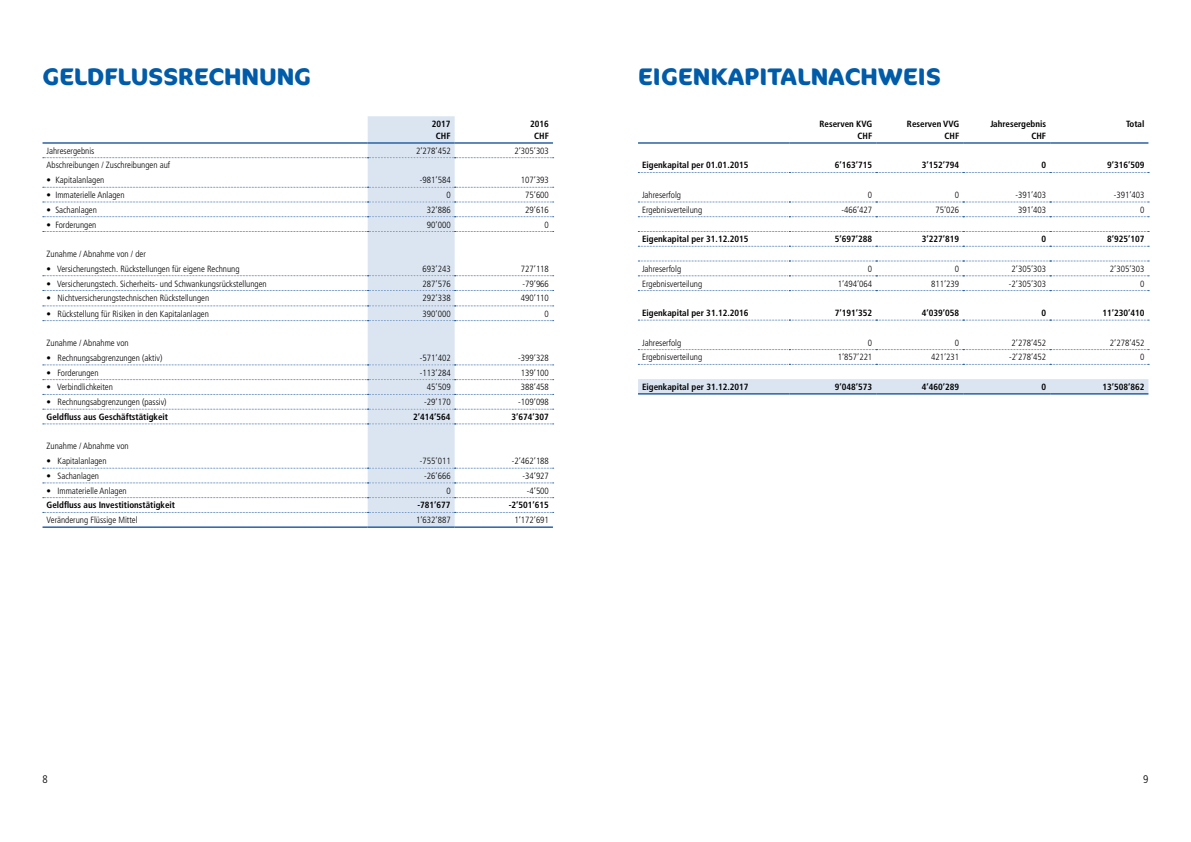
<style>
.page{position:relative;width:1191px;height:842px;background:#fff}
.page>*{position:absolute;margin:0;border:0;box-sizing:border-box;transform-origin:0 0}
.t1{font:700 24px "Cocon OT";letter-spacing:.01em;color:#005ba8}
.t2{font:300 condensed 11px "Frutiger LT Pro";color:#000}
.t3{font:300 condensed 9px "Frutiger LT Pro";color:#000}
.t4{font:700 condensed 9px/12px "Frutiger LT Pro";color:#000;text-align:right}
</style>
<div class="page">
<svg style="left:43px;top:116px;width:511px;height:410px"></svg>
<hr style="left:43px;top:526px;width:325px;height:2px;background:#2a62a6">
<hr style="left:368px;top:526px;width:86px;height:2px;background:#2a62a6">
<hr style="left:454px;top:526px;width:99px;height:2px;background:#2a62a6">
<div style="left:638px;top:379px;width:510px;height:14px;background:#dbe5f1"></div>
<svg style="left:638px;top:172px;width:511px;height:1px"></svg>
<svg style="left:638px;top:202px;width:511px;height:1px"></svg>
<svg style="left:638px;top:216px;width:511px;height:1px"></svg>
<svg style="left:638px;top:231px;width:511px;height:1px"></svg>
<svg style="left:638px;top:246px;width:511px;height:1px"></svg>
<svg style="left:638px;top:261px;width:511px;height:1px"></svg>
<svg style="left:638px;top:276px;width:511px;height:1px"></svg>
<svg style="left:638px;top:290px;width:511px;height:1px"></svg>
<svg style="left:638px;top:320px;width:511px;height:1px"></svg>
<svg style="left:638px;top:349px;width:511px;height:1px"></svg>
<svg style="left:638px;top:364px;width:511px;height:1px"></svg>
<hr style="left:638px;top:393px;width:151px;height:2px;background:#2a62a6">
<hr style="left:789px;top:393px;width:87px;height:2px;background:#2a62a6">
<hr style="left:876px;top:393px;width:87px;height:2px;background:#2a62a6">
<hr style="left:963px;top:393px;width:87px;height:2px;background:#2a62a6">
<hr style="left:1050px;top:393px;width:98px;height:2px;background:#2a62a6">
<hr style="left:638px;top:142px;width:151px;height:2px;background:#2a62a6">
<hr style="left:789px;top:142px;width:87px;height:2px;background:#2a62a6">
<hr style="left:876px;top:142px;width:87px;height:2px;background:#2a62a6">
<hr style="left:963px;top:142px;width:87px;height:2px;background:#2a62a6">
<hr style="left:1050px;top:142px;width:98px;height:2px;background:#2a62a6">
<h1 class="t1" style="left:43px;top:66px;width:270px">GELDFLUSSRECHNUNG</h1>
<h1 class="t1" style="left:638px;top:66px;width:304px">EIGENKAPITALNACHWEIS</h1>
<p class="t4" style="left:432px;top:118px;width:20px;text-align:center">2017<br>CHF</p>
<p class="t4" style="left:530px;top:118px;width:20px;text-align:center">2016<br>CHF</p>
<p class="t3" style="left:47px;top:146px;width:49px">Jahresergebnis</p>
<p class="t3" style="left:416px;top:146px;width:36px">2’278’452</p>
<p class="t3" style="left:514px;top:146px;width:36px">2’305’303</p>
<p class="t3" style="left:47px;top:161px;width:125px">Abschreibungen / Zuschreibungen auf</p>
<p class="t3" style="left:47px;top:176px;width:59px">• Kapitalanlagen</p>
<p class="t3" style="left:420px;top:176px;width:32px">-981’584</p>
<p class="t3" style="left:521px;top:176px;width:30px">107’393</p>
<p class="t3" style="left:47px;top:190px;width:80px">• Immaterielle Anlagen</p>
<p class="t3" style="left:446px;top:190px;width:6px">0</p>
<p class="t3" style="left:525px;top:190px;width:25px">75’600</p>
<p class="t3" style="left:47px;top:205px;width:52px">• Sachanlagen</p>
<p class="t3" style="left:427px;top:205px;width:25px">32’886</p>
<p class="t3" style="left:525px;top:205px;width:25px">29’616</p>
<p class="t3" style="left:47px;top:220px;width:51px">• Forderungen</p>
<p class="t3" style="left:427px;top:220px;width:25px">90’000</p>
<p class="t3" style="left:544px;top:220px;width:6px">0</p>
<p class="t3" style="left:47px;top:249px;width:101px">Zunahme / Abnahme von / der</p>
<p class="t3" style="left:47px;top:264px;width:194px">• Versicherungstech. Rückstellungen für eigene Rechnung</p>
<p class="t3" style="left:422px;top:264px;width:30px">693’243</p>
<p class="t3" style="left:521px;top:264px;width:30px">727’118</p>
<p class="t3" style="left:47px;top:279px;width:222px">• Versicherungstech. Sicherheits- und Schwankungsrückstellungen</p>
<p class="t3" style="left:422px;top:279px;width:30px">287’576</p>
<p class="t3" style="left:522px;top:279px;width:28px">-79’966</p>
<p class="t3" style="left:47px;top:294px;width:164px">• Nichtversicherungstechnischen Rückstellungen</p>
<p class="t3" style="left:422px;top:294px;width:30px">292’338</p>
<p class="t3" style="left:521px;top:294px;width:30px">490’110</p>
<p class="t3" style="left:47px;top:309px;width:164px">• Rückstellung für Risiken in den Kapitalanlagen</p>
<p class="t3" style="left:422px;top:309px;width:30px">390’000</p>
<p class="t3" style="left:544px;top:309px;width:6px">0</p>
<p class="t3" style="left:47px;top:338px;width:84px">Zunahme / Abnahme von</p>
<p class="t3" style="left:47px;top:353px;width:117px">• Rechnungsabgrenzungen (aktiv)</p>
<p class="t3" style="left:420px;top:353px;width:32px">-571’402</p>
<p class="t3" style="left:518px;top:353px;width:32px">-399’328</p>
<p class="t3" style="left:47px;top:368px;width:53px">• Forderungen</p>
<p class="t3" style="left:420px;top:368px;width:32px">-113’284</p>
<p class="t3" style="left:521px;top:368px;width:30px">139’100</p>
<p class="t3" style="left:47px;top:383px;width:68px">• Verbindlichkeiten</p>
<p class="t3" style="left:427px;top:383px;width:25px">45’509</p>
<p class="t3" style="left:521px;top:383px;width:30px">388’458</p>
<p class="t3" style="left:47px;top:397px;width:121px">• Rechnungsabgrenzungen (passiv)</p>
<p class="t3" style="left:424px;top:397px;width:28px">-29’170</p>
<p class="t3" style="left:518px;top:397px;width:32px">-109’098</p>
<p class="t4" style="left:47px;top:411px;width:123px">Geldfluss aus Geschäftstätigkeit</p>
<p class="t4" style="left:413px;top:411px;width:39px">2’414’564</p>
<p class="t4" style="left:511px;top:411px;width:39px">3’674’307</p>
<p class="t3" style="left:47px;top:442px;width:84px">Zunahme / Abnahme von</p>
<p class="t3" style="left:47px;top:456px;width:61px">• Kapitalanlagen</p>
<p class="t3" style="left:420px;top:456px;width:32px">-755’011</p>
<p class="t3" style="left:512px;top:456px;width:39px">-2’462’188</p>
<p class="t3" style="left:47px;top:471px;width:54px">• Sachanlagen</p>
<p class="t3" style="left:424px;top:471px;width:28px">-26’666</p>
<p class="t3" style="left:522px;top:471px;width:28px">-34’927</p>
<p class="t3" style="left:47px;top:486px;width:82px">• Immaterielle Anlagen</p>
<p class="t3" style="left:446px;top:486px;width:6px">0</p>
<p class="t3" style="left:527px;top:486px;width:24px">-4’500</p>
<p class="t4" style="left:47px;top:499px;width:130px">Geldfluss aus Investitionstätigkeit</p>
<p class="t4" style="left:417px;top:499px;width:35px">-781’677</p>
<p class="t4" style="left:508px;top:499px;width:42px">-2’501’615</p>
<p class="t3" style="left:47px;top:515px;width:93px">Veränderung Flüssige Mittel</p>
<p class="t3" style="left:416px;top:515px;width:36px">1’632’887</p>
<p class="t3" style="left:514px;top:515px;width:36px">1’172’691</p>
<p class="t4" style="left:819px;top:118px;width:54px">Reserven KVG<br>CHF</p>
<p class="t4" style="left:907px;top:118px;width:54px">Reserven VVG<br>CHF</p>
<p class="t4" style="left:990px;top:118px;width:57px">Jahresergebnis<br>CHF</p>
<p class="t4" style="left:1126px;top:118px;width:20px">Total</p>
<p class="t4" style="left:642px;top:160px;width:108px">Eigenkapital per 01.01.2015</p>
<p class="t4" style="left:834px;top:160px;width:39px">6’163’715</p>
<p class="t4" style="left:921px;top:160px;width:39px">3’152’794</p>
<p class="t4" style="left:1041px;top:160px;width:6px">0</p>
<p class="t4" style="left:1107px;top:160px;width:39px">9’316’509</p>
<p class="t3" style="left:642px;top:190px;width:41px">Jahreserfolg</p>
<p class="t3" style="left:868px;top:190px;width:6px">0</p>
<p class="t3" style="left:955px;top:190px;width:6px">0</p>
<p class="t3" style="left:1015px;top:190px;width:32px">-391’403</p>
<p class="t3" style="left:1113px;top:190px;width:32px">-391’403</p>
<p class="t3" style="left:642px;top:205px;width:62px">Ergebnisverteilung</p>
<p class="t3" style="left:841px;top:205px;width:32px">-466’427</p>
<p class="t3" style="left:935px;top:205px;width:25px">75’026</p>
<p class="t3" style="left:1018px;top:205px;width:30px">391’403</p>
<p class="t3" style="left:1140px;top:205px;width:6px">0</p>
<p class="t4" style="left:642px;top:233px;width:108px">Eigenkapital per 31.12.2015</p>
<p class="t4" style="left:835px;top:233px;width:39px">5’697’288</p>
<p class="t4" style="left:921px;top:233px;width:39px">3’227’819</p>
<p class="t4" style="left:1041px;top:233px;width:6px">0</p>
<p class="t4" style="left:1107px;top:233px;width:39px">8’925’107</p>
<p class="t3" style="left:642px;top:264px;width:41px">Jahreserfolg</p>
<p class="t3" style="left:868px;top:264px;width:6px">0</p>
<p class="t3" style="left:955px;top:264px;width:6px">0</p>
<p class="t3" style="left:1011px;top:264px;width:36px">2’305’303</p>
<p class="t3" style="left:1110px;top:264px;width:36px">2’305’303</p>
<p class="t3" style="left:642px;top:279px;width:62px">Ergebnisverteilung</p>
<p class="t3" style="left:837px;top:279px;width:36px">1’494’064</p>
<p class="t3" style="left:931px;top:279px;width:30px">811’239</p>
<p class="t3" style="left:1009px;top:279px;width:39px">-2’305’303</p>
<p class="t3" style="left:1140px;top:279px;width:6px">0</p>
<p class="t4" style="left:642px;top:307px;width:108px">Eigenkapital per 31.12.2016</p>
<p class="t4" style="left:835px;top:307px;width:39px">7’191’352</p>
<p class="t4" style="left:921px;top:307px;width:39px">4’039’058</p>
<p class="t4" style="left:1041px;top:307px;width:6px">0</p>
<p class="t4" style="left:1102px;top:307px;width:44px">11’230’410</p>
<p class="t3" style="left:642px;top:338px;width:41px">Jahreserfolg</p>
<p class="t3" style="left:868px;top:338px;width:6px">0</p>
<p class="t3" style="left:955px;top:338px;width:6px">0</p>
<p class="t3" style="left:1011px;top:338px;width:36px">2’278’452</p>
<p class="t3" style="left:1110px;top:338px;width:36px">2’278’452</p>
<p class="t3" style="left:642px;top:353px;width:62px">Ergebnisverteilung</p>
<p class="t3" style="left:837px;top:353px;width:36px">1’857’221</p>
<p class="t3" style="left:931px;top:353px;width:30px">421’231</p>
<p class="t3" style="left:1009px;top:353px;width:39px">-2’278’452</p>
<p class="t3" style="left:1140px;top:353px;width:6px">0</p>
<p class="t4" style="left:642px;top:381px;width:108px">Eigenkapital per 31.12.2017</p>
<p class="t4" style="left:835px;top:381px;width:39px">9’048’573</p>
<p class="t4" style="left:921px;top:381px;width:39px">4’460’289</p>
<p class="t4" style="left:1041px;top:381px;width:6px">0</p>
<p class="t4" style="left:1102px;top:381px;width:44px">13’508’862</p>
<p class="t2" style="left:43px;top:774px;width:7px">8</p>
<p class="t2" style="left:1143px;top:774px;width:7px">9</p>
</div>
